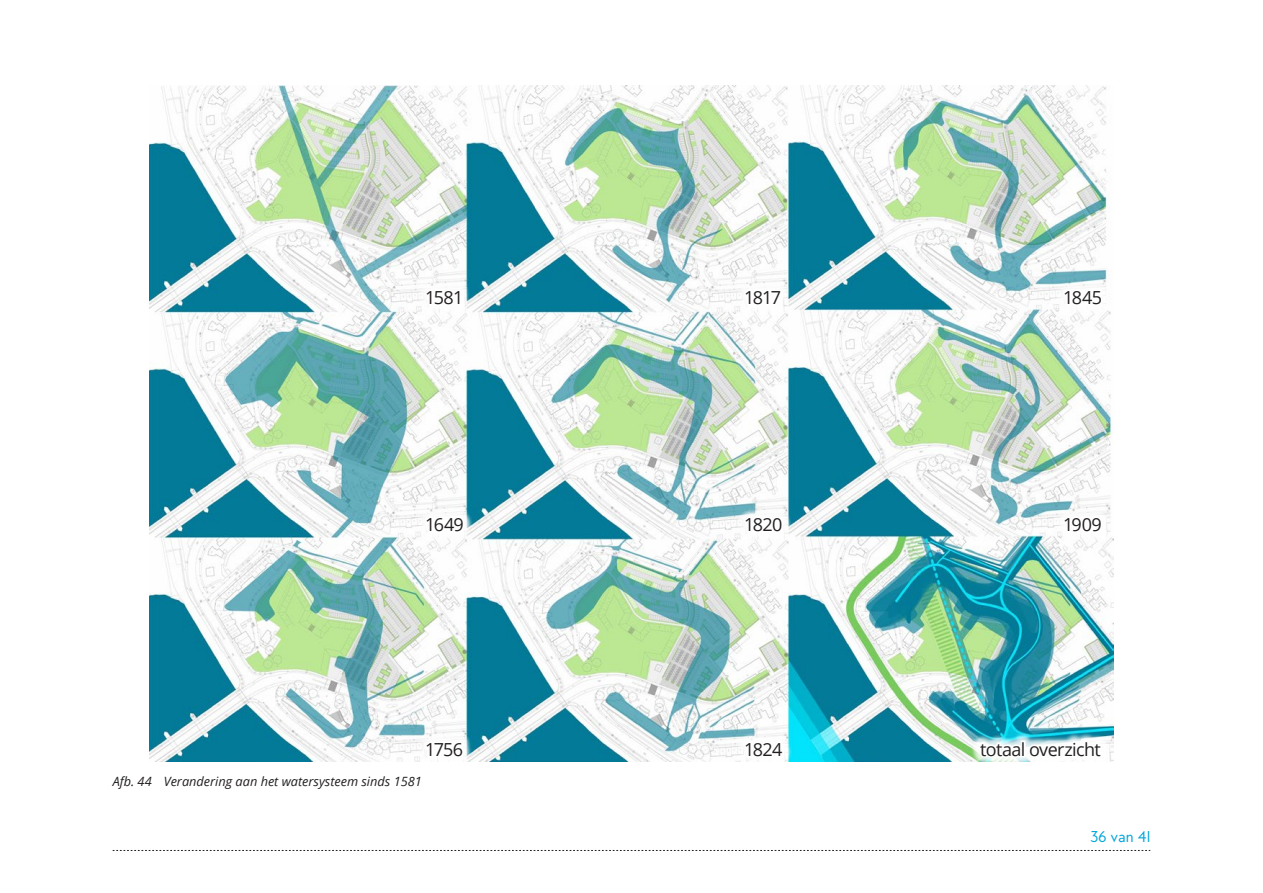
<style>
.page{position:relative;width:1263px;height:893px;background:#fff}
.page>*{position:absolute;margin:0;border:0;box-sizing:border-box;transform-origin:0 0}
.Broodtekst_niet_uitg{font:18px "Open Sans";letter-spacing:-.035em;color:#231f20}
.t1{font:14.25px "MB Empire";letter-spacing:-.01em;color:#00a5da}
.t2{font:italic 12.75px "Open Sans";color:#231f20}
</style>
<div class="page">
<svg style="left:113px;top:850px;width:1037px;height:1px"></svg>
<img style="left:149px;top:85px;width:965px;height:677px">
<div style="left:416px;top:281px;width:54px;height:34px;background:#fff;opacity:.7"></div>
<svg style="left:423px;top:286px;width:39px;height:22px"></svg>
<div style="left:416px;top:508px;width:57px;height:34px;background:#fff;opacity:.7"></div>
<svg style="left:423px;top:507px;width:43px;height:27px"></svg>
<div style="left:416px;top:732px;width:56px;height:34px;background:#fff;opacity:.7"></div>
<svg style="left:423px;top:737px;width:43px;height:23px"></svg>
<div style="left:735px;top:281px;width:55px;height:34px;background:#fff"></div>
<div style="left:970px;top:732px;width:141px;height:34px;background:#fff;opacity:.7"></div>
<img style="left:977px;top:725px;width:126px;height:41px">
<div style="left:735px;top:732px;width:57px;height:34px;background:#fff;opacity:.7"></div>
<svg style="left:742px;top:732px;width:43px;height:28px"></svg>
<div style="left:1054px;top:281px;width:57px;height:34px;background:#fff"></div>
<svg style="left:1060px;top:280px;width:45px;height:10px"></svg>
<div style="left:1054px;top:508px;width:57px;height:34px;background:#fff"></div>
<svg style="left:1060px;top:513px;width:44px;height:20px"></svg>
<div style="left:735px;top:508px;width:57px;height:34px;background:#fff;opacity:.7"></div>
<svg style="left:742px;top:513px;width:43px;height:22px"></svg>
<p class="Broodtekst_niet_uitg" style="left:425px;top:285px;width:40px">1581</p>
<p class="Broodtekst_niet_uitg" style="left:744px;top:285px;width:38px">1817</p>
<p class="Broodtekst_niet_uitg" style="left:1063px;top:285px;width:40px">1845</p>
<p class="Broodtekst_niet_uitg" style="left:425px;top:512px;width:40px">1649</p>
<p class="Broodtekst_niet_uitg" style="left:744px;top:512px;width:40px">1820</p>
<p class="Broodtekst_niet_uitg" style="left:1063px;top:512px;width:40px">1909</p>
<p class="Broodtekst_niet_uitg" style="left:425px;top:737px;width:40px">1756</p>
<p class="Broodtekst_niet_uitg" style="left:744px;top:737px;width:40px">1824</p>
<p class="Broodtekst_niet_uitg" style="left:980px;top:737px;width:122px">totaal overzicht</p>
<p class="t2" style="left:113px;top:772px;width:311px">Afb. 44 Verandering aan het watersysteem sinds 1581</p>
<p class="t1" style="left:1090px;top:827px;width:62px">36 van 41</p>
</div>
